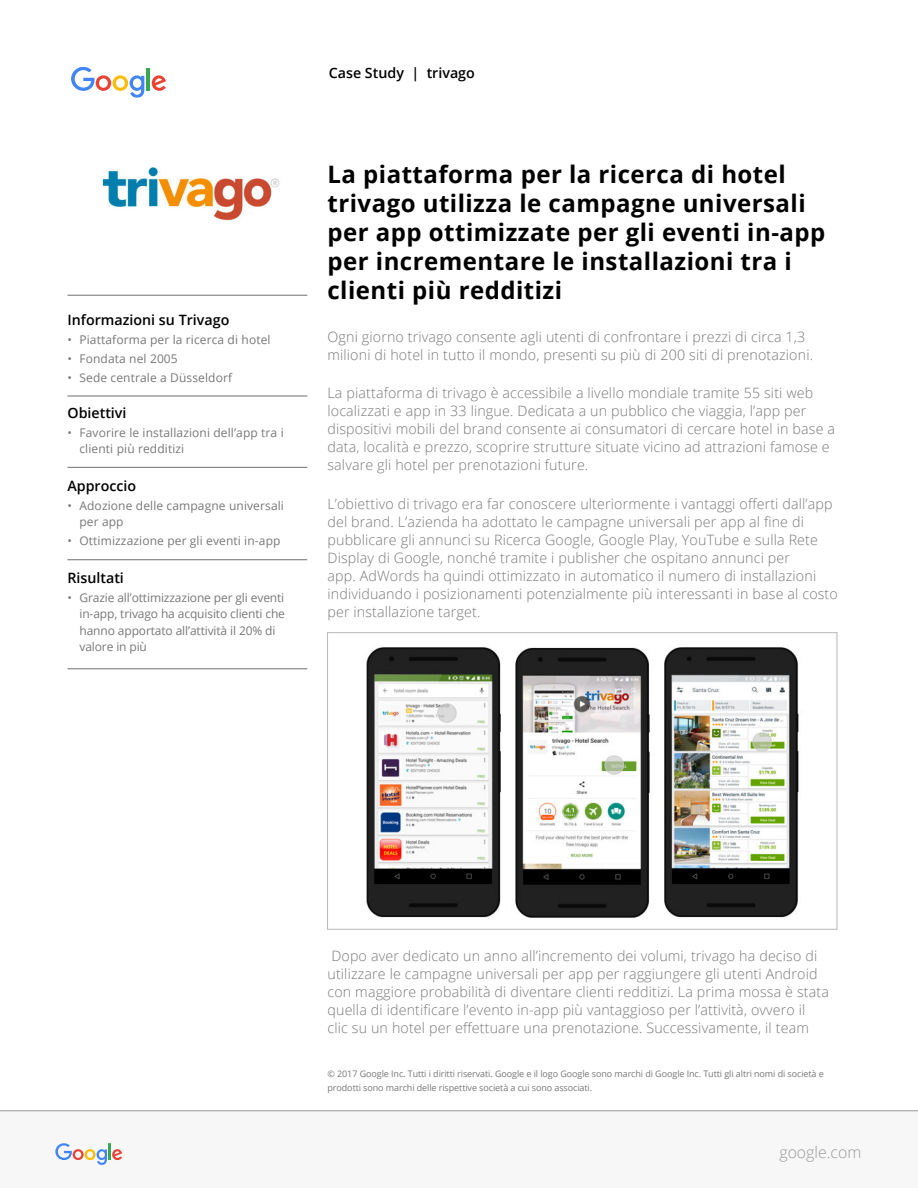
<style>
.page{position:relative;width:918px;height:1188px;background:#fff}
.page>*{position:absolute;margin:0;border:0;box-sizing:border-box;transform-origin:0 0}
.t1{font:700 24px/28.8px "Open Sans";letter-spacing:.02em;color:#000}
.t2{font:300 15.9px "Open Sans";color:#999}
.t3{font:300 14.25px/18px "Open Sans";letter-spacing:.01em;color:#78787a}
.t4{font:600 14.25px "Open Sans";color:#000}
.t5{font:12px/16.5px "Open Sans";letter-spacing:.01em;color:#78787a}
.t6{font:12px/16.5px "Open Sans";letter-spacing:-.01em;color:#78787a}
.t7{font:9px/13.5px "Open Sans";letter-spacing:-.01em;color:#78787a}
</style>
<div class="page">
<div style="left:0;top:1111px;width:918px;height:77px;background:#f7f7f7"></div>
<hr style="left:0;top:1110px;width:918px;height:1px;background:#999">
<svg style="left:71px;top:67px;width:73px;height:31px"></svg>
<hr style="left:147px;top:68px;width:3px;height:22px;background:#34a853">
<svg style="left:152px;top:75px;width:14px;height:16px"></svg>
<svg style="left:55px;top:1143px;width:68px;height:22px"></svg>
<hr style="left:67px;top:295px;width:240px;height:1px;background:#78787a">
<hr style="left:67px;top:559px;width:240px;height:1px;background:#78787a">
<hr style="left:67px;top:668px;width:240px;height:1px;background:#78787a">
<hr style="left:67px;top:395px;width:240px;height:2px;background:#78787a">
<hr style="left:67px;top:467px;width:240px;height:1px;background:#78787a">
<img style="left:102px;top:167px;width:178px;height:54px">
<img style="left:366px;top:647px;width:433px;height:271px">
<div style="left:327px;top:632px;width:511px;height:298px;border:1px solid #bbbbbd"></div>
<p class="t4" style="left:67px;top:310px;width:163px">Informazioni su Trivago</p>
<p class="t5" style="left:67px;top:331px;width:205px">• Piattaforma per la ricerca di hotel</p>
<p class="t5" style="left:67px;top:350px;width:112px">• Fondata nel 2005</p>
<p class="t5" style="left:67px;top:369px;width:166px">• Sede centrale a Düsseldorf</p>
<p class="t4" style="left:67px;top:403px;width:61px">Obiettivi</p>
<p class="t5" style="left:79px;top:424px;width:206px;text-indent:-12px">• Favorire le installazioni dell’app tra i clienti più redditizi</p>
<p class="t4" style="left:67px;top:476px;width:70px">Approccio</p>
<p class="t5" style="left:79px;top:497px;width:206px;text-indent:-12px">• Adozione delle campagne universali per app</p>
<p class="t5" style="left:67px;top:532px;width:215px">• Ottimizzazione per gli eventi in-app</p>
<p class="t4" style="left:67px;top:568px;width:58px">Risultati</p>
<p class="t6" style="left:79px;top:589px;width:207px;text-indent:-12px">• Grazie all’ottimizzazione per gli eventi in-app, trivago ha acquisito clienti che hanno apportato all’attività il 20% di valore in più</p>
<p class="t4" style="left:329px;top:63px;width:148px">Case Study | trivago</p>
<h1 class="t1" style="left:327px;top:160px;width:499px">La piattaforma per la ricerca di hotel trivago utilizza le campagne universali per app ottimizzate per gli eventi in-app per incrementare le installazioni tra i clienti più redditizi</h1>
<p class="t3" style="left:327px;top:328px;width:487px">Ogni giorno trivago consente agli utenti di confrontare i prezzi di circa 1,3 milioni di hotel in tutto il mondo, presenti su più di 200 siti di prenotazioni.</p>
<p class="t3" style="left:327px;top:384px;width:509px">La piattaforma di trivago è accessibile a livello mondiale tramite 55 siti web localizzati e app in 33 lingue. Dedicata a un pubblico che viaggia, l’app per dispositivi mobili del brand consente ai consumatori di cercare hotel in base a data, località e prezzo, scoprire strutture situate vicino ad attrazioni famose e salvare gli hotel per prenotazioni future.</p>
<p class="t3" style="left:327px;top:494px;width:512px">L’obiettivo di trivago era far conoscere ulteriormente i vantaggi offerti dall’app del brand. L’azienda ha adottato le campagne universali per app al fine di pubblicare gli annunci su Ricerca Google, Google Play, YouTube e sulla Rete Display di Google, nonché tramite i publisher che ospitano annunci per<br>app. AdWords ha quindi ottimizzato in automatico il numero di installazioni individuando i posizionamenti potenzialmente più interessanti in base al costo per installazione target.</p>
<p class="t3" style="left:327px;top:946px;width:503px">Dopo aver dedicato un anno all’incremento dei volumi, trivago ha deciso di utilizzare le campagne universali per app per raggiungere gli utenti Android con maggiore probabilità di diventare clienti redditizi. La prima mossa è stata quella di identificare l’evento in-app più vantaggioso per l’attività, ovvero il clic su un hotel per effettuare una prenotazione. Successivamente, il team</p>
<p class="t7" style="left:327px;top:1067px;width:498px">© 2017 Google Inc. Tutti i diritti riservati. Google e il logo Google sono marchi di Google Inc. Tutti gli altri nomi di società e prodotti sono marchi delle rispettive società a cui sono associati.</p>
<p class="t2" style="left:779px;top:1141px;width:83px">google.com</p>
</div>
